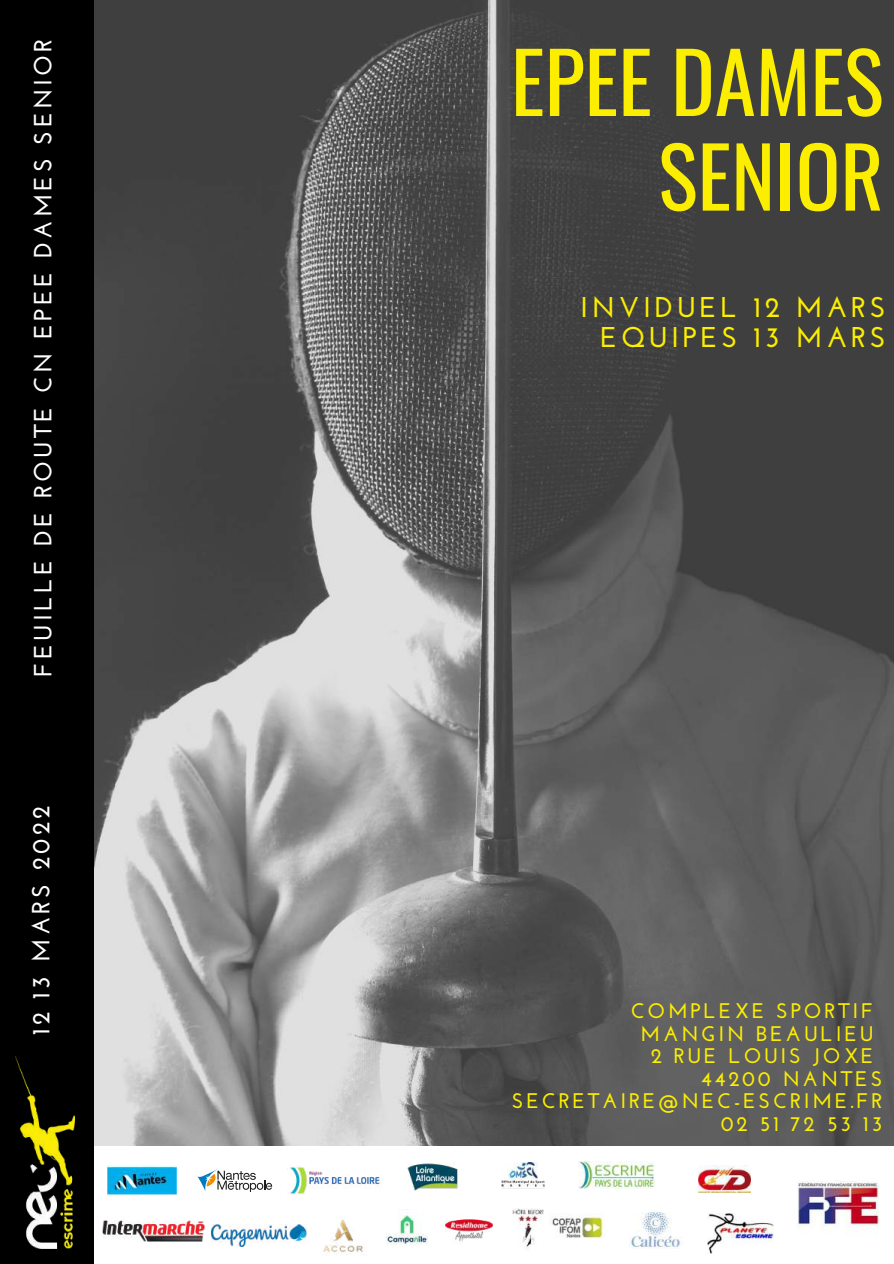
<style>
.page{position:relative;width:894px;height:1264px;background:#fff}
.page>*{position:absolute;margin:0;border:0;box-sizing:border-box;transform-origin:0 0}
.t1{font:82.95px/94.7px "Oswald";color:#fbee00;text-align:right}
.t2{font:700 28.65px/30.5px "Josefin Sans";letter-spacing:.13em;color:#fbee00;text-align:right}
.t3{font:700 24.9px "Josefin Sans";letter-spacing:.13em;color:#fff}
.t4{font:700 21.15px "Josefin Sans";letter-spacing:.13em;color:#fbee00}
</style>
<div class="page">
<div style="left:0;top:0;width:893px;height:1263px;background:#000"></div>
<img style="left:94px;top:0;width:799px;height:1146px">
<img style="left:15px;top:1056px;width:60px;height:192px">
<div style="left:94px;top:1146px;width:799px;height:117px;background:#fff"></div>
<img style="left:797px;top:1180px;width:81px;height:55px">
<img style="left:578px;top:1161px;width:76px;height:27px">
<img style="left:698px;top:1165px;width:52px;height:26px">
<img style="left:707px;top:1213px;width:66px;height:40px">
<img style="left:211px;top:1224px;width:96px;height:21px">
<img style="left:108px;top:1165px;width:68px;height:30px">
<svg style="left:197px;top:1169px;width:75px;height:22px"></svg>
<img style="left:290px;top:1167px;width:92px;height:27px">
<img style="left:407px;top:1163px;width:50px;height:27px">
<img style="left:501px;top:1162px;width:43px;height:25px">
<img style="left:103px;top:1220px;width:101px;height:20px">
<img style="left:323px;top:1219px;width:40px;height:36px">
<img style="left:386px;top:1209px;width:41px;height:37px">
<img style="left:629px;top:1212px;width:51px;height:35px">
<img style="left:551px;top:1213px;width:53px;height:26px">
<img style="left:445px;top:1219px;width:47px;height:23px">
<img style="left:512px;top:1208px;width:32px;height:40px">
<p class="t3" style="left:33px;top:676px;width:639px;rotate:-90deg">FEUILLE DE ROUTE CN EPEE DAMES SENIOR</p>
<p class="t3" style="left:31px;top:1035px;width:231px;rotate:-90deg">12 13 MARS 2022</p>
<h1 class="t1" style="left:510px;top:31px;width:374px">EPEE DAMES<br>SENIOR</h1>
<h2 class="t2" style="left:580px;top:294px;width:307px">INVIDUEL 12 MARS<br>EQUIPES 13 MARS</h2>
<p class="t4" style="left:630px;top:1002px;width:244px">COMPLEXE SPORTIF</p>
<p class="t4" style="left:640px;top:1024px;width:234px">MANGIN BEAULIEU</p>
<p class="t4" style="left:650px;top:1047px;width:224px">2 RUE LOUIS JOXE</p>
<p class="t4" style="left:700px;top:1070px;width:183px">44200 NANTES</p>
<p class="t4" style="left:511px;top:1092px;width:372px">SECRETAIRE@NEC-ESCRIME.FR</p>
<p class="t4" style="left:720px;top:1115px;width:163px">02 51 72 53 13</p>
</div>
